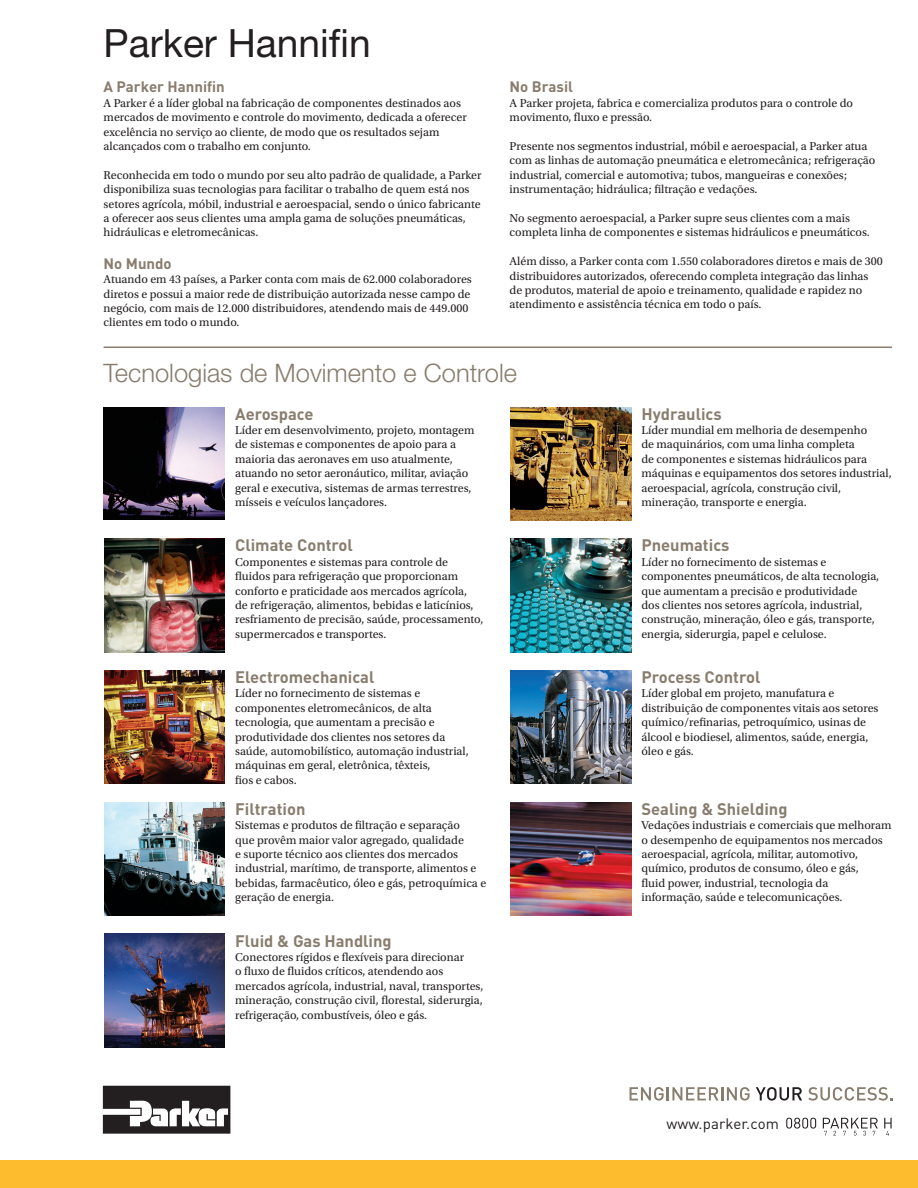
<style>
.page{position:relative;width:918px;height:1188px;background:#fff}
.page>*{position:absolute;margin:0;border:0;box-sizing:border-box;transform-origin:0 0}
.t1{font:39px "Helvetica Neue LT Std";color:#231f20}
.t2{font:300 25.5px "Helvetica Neue LT Std";color:#887d6e}
.t3{font:700 16.5px "DINOT";color:#887d6e}
.t4{font:700 15px "DINOT";color:#887d6e}
.t5{font:15px "DIN";letter-spacing:.01em;color:#231f20}
.t6{font:12px/14.4px "Utopia Std";color:#231f20}
</style>
<div class="page">
<svg style="left:103px;top:1086px;width:127px;height:48px"></svg>
<div style="left:0;top:1160px;width:918px;height:28px;background:#fdbb2e"></div>
<svg style="left:630px;top:1087px;width:120px;height:14px"></svg>
<svg style="left:756px;top:1087px;width:46px;height:14px"></svg>
<svg style="left:808px;top:1087px;width:85px;height:14px"></svg>
<svg style="left:786px;top:1118px;width:106px;height:18px"></svg>
<hr style="left:104px;top:347px;width:788px;height:1px;background:#887d6e">
<img style="left:104px;top:934px;width:121px;height:113px">
<img style="left:104px;top:407px;width:120px;height:113px">
<img style="left:510px;top:407px;width:121px;height:113px">
<img style="left:104px;top:539px;width:121px;height:113px">
<img style="left:510px;top:539px;width:121px;height:113px">
<img style="left:104px;top:670px;width:121px;height:114px">
<img style="left:510px;top:670px;width:121px;height:114px">
<img style="left:104px;top:802px;width:121px;height:113px">
<img style="left:510px;top:802px;width:121px;height:113px">
<h1 class="t1" style="left:104px;top:20px;width:269px">Parker Hannifin</h1>
<p class="t4" style="left:104px;top:77px;width:123px">A Parker Hannifin</p>
<p class="t6" style="left:104px;top:96px;width:365px">A Parker é a líder global na fabricação de componentes destinados aos mercados de movimento e controle do movimento, dedicada a oferecer excelência no serviço ao cliente, de modo que os resultados sejam alcançados com o trabalho em conjunto.</p>
<p class="t6" style="left:104px;top:168px;width:380px">Reconhecida em todo o mundo por seu alto padrão de qualidade, a Parker disponibiliza suas tecnologias para facilitar o trabalho de quem está nos setores agrícola, móbil, industrial e aeroespacial, sendo o único fabricante a oferecer aos seus clientes uma ampla gama de soluções pneumáticas, hidráulicas e eletromecânicas.</p>
<p class="t4" style="left:104px;top:253px;width:70px">No Mundo</p>
<p class="t6" style="left:104px;top:272px;width:370px">Atuando em 43 países, a Parker conta com mais de 62.000 colaboradores diretos e possui a maior rede de distribuição autorizada nesse campo de negócio, com mais de 12.000 distribuidores, atendendo mais de 449.000 clientes em todo o mundo.</p>
<h2 class="t2" style="left:104px;top:358px;width:415px">Tecnologias de Movimento e Controle</h2>
<p class="t4" style="left:510px;top:77px;width:65px">No Brasil</p>
<p class="t6" style="left:510px;top:96px;width:345px">A Parker projeta, fabrica e comercializa produtos para o controle do movimento, fluxo e pressão.</p>
<p class="t6" style="left:510px;top:139px;width:367px">Presente nos segmentos industrial, móbil e aeroespacial, a Parker atua com as linhas de automação pneumática e eletromecânica; refrigeração industrial, comercial e automotiva; tubos, mangueiras e conexões; instrumentação; hidráulica; filtração e vedações.</p>
<p class="t6" style="left:510px;top:211px;width:362px">No segmento aeroespacial, a Parker supre seus clientes com a mais completa linha de componentes e sistemas hidráulicos e pneumáticos.</p>
<p class="t6" style="left:510px;top:254px;width:375px">Além disso, a Parker conta com 1.550 colaboradores diretos e mais de 300 distribuidores autorizados, oferecendo completa integração das linhas de produtos, material de apoio e treinamento, qualidade e rapidez no atendimento e assistência técnica em todo o país.</p>
<h3 class="t3" style="left:235px;top:402px;width:80px">Aerospace</h3>
<p class="t6" style="left:235px;top:423px;width:241px">Líder em desenvolvimento, projeto, montagem de sistemas e componentes de apoio para a maioria das aeronaves em uso atualmente, atuando no setor aeronáutico, militar, aviação geral e executiva, sistemas de armas terrestres, mísseis e veículos lançadores.</p>
<h3 class="t3" style="left:235px;top:534px;width:119px">Climate Control</h3>
<p class="t6" style="left:235px;top:555px;width:250px">Componentes e sistemas para controle de fluidos para refrigeração que proporcionam conforto e praticidade aos mercados agrícola,<br>de refrigeração, alimentos, bebidas e laticínios, resfriamento de precisão, saúde, processamento, supermercados e transportes.</p>
<h3 class="t3" style="left:235px;top:666px;width:141px">Electromechanical</h3>
<p class="t6" style="left:235px;top:687px;width:235px">Líder no fornecimento de sistemas e componentes eletromecânicos, de alta tecnologia, que aumentam a precisão e produtividade dos clientes nos setores da saúde, automobilístico, automação industrial, máquinas em geral, eletrônica, têxteis,<br>fios e cabos.</p>
<h3 class="t3" style="left:235px;top:798px;width:72px">Filtration</h3>
<p class="t6" style="left:235px;top:818px;width:253px">Sistemas e produtos de filtração e separação<br>que provêm maior valor agregado, qualidade<br>e suporte técnico aos clientes dos mercados industrial, marítimo, de transporte, alimentos e bebidas, farmacêutico, óleo e gás, petroquímica e geração de energia.</p>
<h3 class="t3" style="left:235px;top:929px;width:158px">Fluid &amp; Gas Handling</h3>
<p class="t6" style="left:235px;top:950px;width:250px">Conectores rígidos e flexíveis para direcionar<br>o fluxo de fluidos críticos, atendendo aos mercados agrícola, industrial, naval, transportes, mineração, construção civil, florestal, siderurgia, refrigeração, combustíveis, óleo e gás.</p>
<h3 class="t3" style="left:641px;top:402px;width:82px">Hydraulics</h3>
<p class="t6" style="left:641px;top:423px;width:252px">Líder mundial em melhoria de desempenho<br>de maquinários, com uma linha completa<br>de componentes e sistemas hidráulicos para máquinas e equipamentos dos setores industrial, aeroespacial, agrícola, construção civil, mineração, transporte e energia.</p>
<h3 class="t3" style="left:641px;top:534px;width:90px">Pneumatics</h3>
<p class="t6" style="left:641px;top:555px;width:239px">Líder no fornecimento de sistemas e componentes pneumáticos, de alta tecnologia, que aumentam a precisão e produtividade<br>dos clientes nos setores agrícola, industrial, construção, mineração, óleo e gás, transporte, energia, siderurgia, papel e celulose.</p>
<h3 class="t3" style="left:641px;top:666px;width:121px">Process Control</h3>
<p class="t6" style="left:641px;top:687px;width:239px">Líder global em projeto, manufatura e distribuição de componentes vitais aos setores químico/refinarias, petroquímico, usinas de álcool e biodiesel, alimentos, saúde, energia, óleo e gás.</p>
<h3 class="t3" style="left:641px;top:798px;width:148px">Sealing &amp; Shielding</h3>
<p class="t6" style="left:641px;top:818px;width:252px">Vedações industriais e comerciais que melhoram o desempenho de equipamentos nos mercados aeroespacial, agrícola, militar, automotivo, químico, produtos de consumo, óleo e gás,<br>fluid power, industrial, tecnologia da informação, saúde e telecomunicações.</p>
<p class="t5" style="left:666px;top:1114px;width:114px">www.parker.com</p>
</div>
